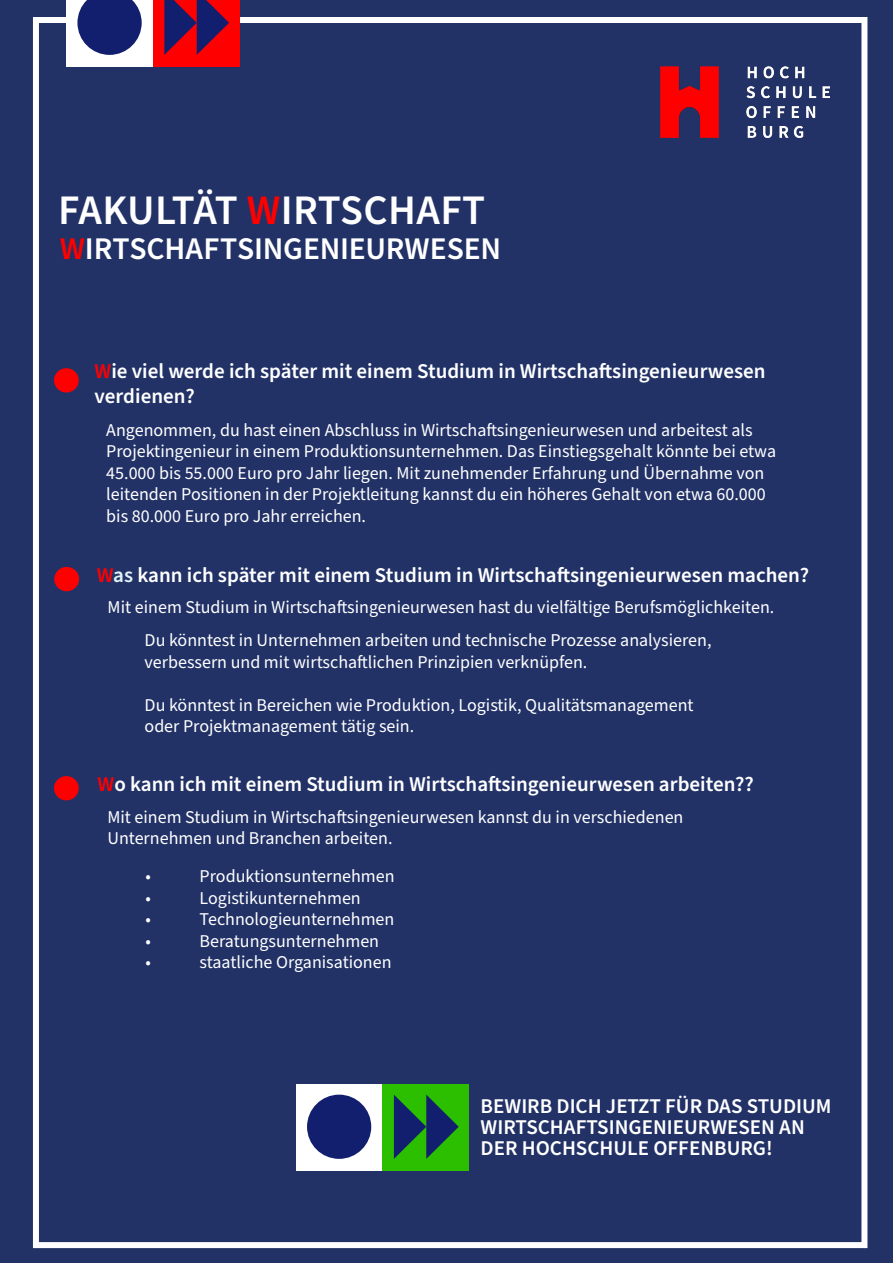
<style>
.page{position:relative;width:893px;height:1263px;background:#223267}
.page>*{position:absolute;margin:0;border:0;box-sizing:border-box;transform-origin:0 0}
.t1{font:600 42px "Source Sans Pro";letter-spacing:.01em;color:#fff}
.t2{font:600 31.5px "Source Sans Pro";letter-spacing:-.005em;color:#fff}
.t3{font:600 21px/21px "Source Sans Pro";color:#fff}
.t4{font:18px/21.6px "Source Sans Pro";color:#fff}
.s1{color:#f00}
.s2{color:#e0f2f5}
</style>
<div class="page">
<div style="left:54px;top:567px;width:25px;height:24px;background:#f00;border-radius:50%"></div>
<div style="left:54px;top:776px;width:25px;height:24px;background:#f00;border-radius:50%"></div>
<div style="left:33px;top:17px;width:834px;height:1231px;border:6px solid #fff"></div>
<img style="left:660px;top:67px;width:169px;height:71px">
<div style="left:67px;top:0;width:86px;height:67px;background:#fff"></div>
<svg style="left:77px;top:0;width:65px;height:55px"></svg>
<div style="left:153px;top:0;width:86px;height:67px;background:#f00"></div>
<svg style="left:164px;top:0;width:65px;height:55px"></svg>
<div style="left:296px;top:1084px;width:87px;height:87px;background:#fff"></div>
<div style="left:307px;top:1095px;width:64px;height:64px;background:#121f6e;border-radius:50%"></div>
<div style="left:383px;top:1084px;width:86px;height:87px;background:#2bbf00"></div>
<svg style="left:394px;top:1095px;width:65px;height:64px"></svg>
<div style="left:54px;top:368px;width:25px;height:24px;background:#f00;border-radius:50%"></div>
<p class="t1" style="left:58px;top:182px;width:428px">FAKULTÄT <span class="s1">W</span>IRTSCHAFT</p>
<p class="t2" style="left:60px;top:228px;width:443px"><span class="s1">W</span>IRTSCHAFTSINGENIEURWESEN</p>
<p class="t3" style="left:95px;top:359px;width:672px;line-height:25.2px"><span class="s1">W</span>ie viel werde ich später mit einem Studium in Wirtschaftsingenieurwesen verdienen?</p>
<p class="t4" style="left:106px;top:419px;width:671px">Angenommen, du hast einen Abschluss in Wirtschaftsingenieurwesen und arbeitest als Projektingenieur in einem Produktionsunternehmen. Das Einstiegsgehalt könnte bei etwa 45.000 bis 55.000 Euro pro Jahr liegen. Mit zunehmender Erfahrung und Übernahme von leitenden Positionen in der Projektleitung kannst du ein höheres Gehalt von etwa 60.000</p>
<p class="t4" style="left:106px;top:506px;width:261px">bis 80.000 Euro pro Jahr erreichen.</p>
<p class="t3" style="left:97px;top:565px;width:714px"><span class="s1">W</span><span class="s2">as</span> kann ich später mit einem Studium in Wirtschaftsingenieurwesen machen?</p>
<p class="t4" style="left:108px;top:597px;width:668px">Mit einem Studium in Wirtschaftsingenieurwesen hast du vielfältige Berufsmöglichkeiten.</p>
<p class="t4" style="left:145px;top:630px;width:568px">Du könntest in Unternehmen arbeiten und technische Prozesse analysieren,</p>
<p class="t4" style="left:145px;top:651px;width:444px">verbessern und mit wirtschaftlichen Prinzipien verknüpfen.</p>
<p class="t4" style="left:145px;top:695px;width:551px">Du könntest in Bereichen wie Produktion, Logistik, Qualitätsmanagement</p>
<p class="t4" style="left:145px;top:716px;width:271px">oder Projektmanagement tätig sein.</p>
<p class="t3" style="left:98px;top:774px;width:658px"><span class="s1">W</span>o kann ich mit einem Studium in Wirtschaftsingenieurwesen arbeiten??</p>
<p class="t4" style="left:107px;top:806px;width:578px">Mit einem Studium in Wirtschaftsingenieurwesen kannst du in verschiedenen</p>
<p class="t4" style="left:107px;top:828px;width:287px">Unternehmen und Branchen arbeiten.</p>
<p class="t4" style="left:146px;top:866px;width:7px">•</p>
<p class="t4" style="left:200px;top:866px;width:196px">Produktionsunternehmen</p>
<p class="t4" style="left:146px;top:887px;width:7px">•</p>
<p class="t4" style="left:200px;top:887px;width:163px">Logistikunternehmen</p>
<p class="t4" style="left:146px;top:909px;width:7px">•</p>
<p class="t4" style="left:200px;top:909px;width:196px">Technologieunternehmen</p>
<p class="t4" style="left:146px;top:931px;width:7px">•</p>
<p class="t4" style="left:200px;top:931px;width:181px">Beratungsunternehmen</p>
<p class="t4" style="left:146px;top:952px;width:7px">•</p>
<p class="t4" style="left:200px;top:952px;width:193px">staatliche Organisationen</p>
<p class="t3" style="left:481px;top:1096px;width:352px">BEWIRB DICH JETZT FÜR DAS STUDIUM<br>WIRTSCHAFTSINGENIEURWESEN AN</p>
<p class="t3" style="left:481px;top:1138px;width:294px">DER HOCHSCHULE OFFENBURG!</p>
</div>
